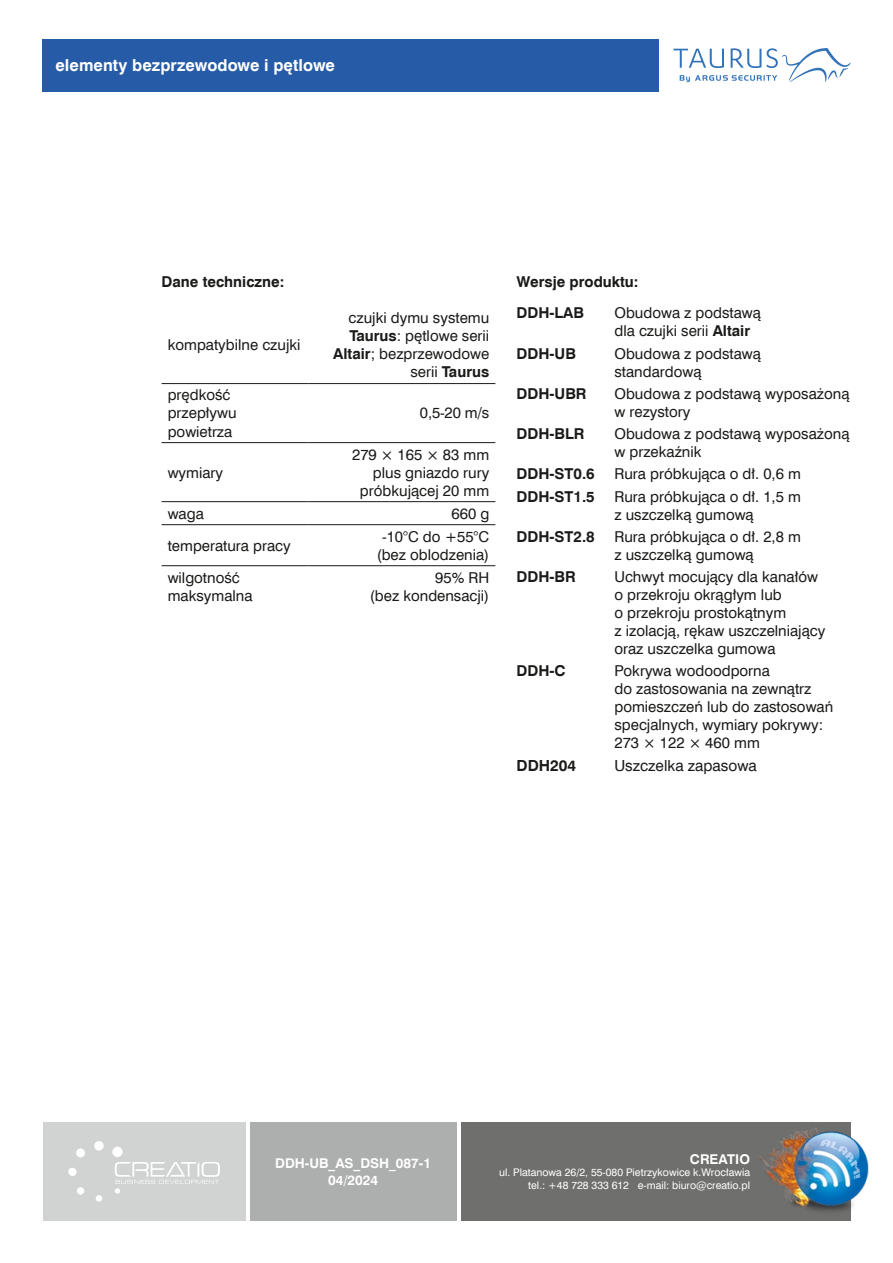
<style>
.page{position:relative;width:893px;height:1263px;background:#fff}
.page>*{position:absolute;margin:0;border:0;box-sizing:border-box;transform-origin:0 0}
.t1{font:700 16.5px "Swis 721 EU";letter-spacing:.005em;color:#fff}
.t2{font:15.3px "Swis 721 EU";color:#1a1a18}
.t3{font:700 15.3px "Swis 721 EU";color:#1a1a18}
.t4{font:15px/18px "Swis 721 EU";color:#1a1a18}
.t5{font:700 15px/31px "Swis 721 EU";color:#1a1a18}
.t6{font:700 13.5px/16.2px "Swis 721 EU";color:#fff;text-align:center}
.t7{font:10.5px/12.6px "Swis 721 EU";color:#fff;text-align:right}
.s1{font-weight:700}
</style>
<div class="page">
<div style="left:43px;top:39px;width:616px;height:52px;background:#265ba7"></div>
<div style="left:250px;top:1122px;width:207px;height:98px;background:#adaeae"></div>
<div style="left:461px;top:1122px;width:390px;height:98px;background:#6f6f6e"></div>
<img style="left:759px;top:1128px;width:110px;height:83px">
<hr style="left:162px;top:442px;width:146px;height:1px;background:#1a1a18">
<hr style="left:308px;top:442px;width:187px;height:1px;background:#1a1a18">
<hr style="left:162px;top:501px;width:146px;height:1px;background:#1a1a18">
<hr style="left:308px;top:501px;width:187px;height:1px;background:#1a1a18">
<hr style="left:162px;top:524px;width:146px;height:1px;background:#1a1a18">
<hr style="left:308px;top:524px;width:187px;height:1px;background:#1a1a18">
<hr style="left:162px;top:565px;width:146px;height:1px;background:#1a1a18">
<hr style="left:308px;top:565px;width:187px;height:1px;background:#1a1a18">
<hr style="left:162px;top:383px;width:146px;height:1px;background:#1a1a18">
<hr style="left:308px;top:383px;width:187px;height:1px;background:#1a1a18">
<svg style="left:673px;top:48px;width:178px;height:34px"></svg>
<div style="left:43px;top:1122px;width:202px;height:98px;background:#d1d2d2"></div>
<svg style="left:68px;top:1141px;width:152px;height:61px"></svg>
<p class="t1" style="left:55px;top:55px;width:281px">elementy bezprzewodowe i pętlowe</p>
<p class="t5" style="left:162px;top:267px;width:124px">Dane techniczne:</p>
<p class="t4" style="left:168px;top:337px;width:134px">kompatybilne czujki</p>
<p class="t4" style="left:168px;top:387px;width:70px">prędkość przepływu powietrza</p>
<p class="t4" style="left:168px;top:464px;width:57px">wymiary</p>
<p class="t4" style="left:333px;top:310px;width:158px;text-align:right">czujki dymu systemu<br><span class="s1">Taurus</span>: pętlowe serii<br><span class="s1">Altair</span>; bezprzewodowe serii <span class="s1">Taurus</span></p>
<p class="t4" style="left:420px;top:405px;width:71px">0,5-20 m/s</p>
<p class="t4" style="left:352px;top:446px;width:139px;text-align:right">279 × 165 × 83 mm plus gniazdo rury próbkującej 20 mm</p>
<p class="t4" style="left:168px;top:505px;width:38px">waga</p>
<p class="t4" style="left:451px;top:505px;width:39px">660 g</p>
<p class="t4" style="left:168px;top:537px;width:125px">temperatura pracy</p>
<p class="t4" style="left:377px;top:528px;width:114px;text-align:center">-10°C do +55°C (bez oblodzenia)</p>
<p class="t4" style="left:168px;top:569px;width:86px">wilgotność maksymalna</p>
<p class="t4" style="left:370px;top:569px;width:121px;text-align:right">95% RH<br>(bez kondensacji)</p>
<p class="t5" style="left:517px;top:267px;width:123px">Wersje produktu:<br>DDH-LAB</p>
<p class="t4" style="left:614px;top:305px;width:148px">Obudowa z podstawą dla czujki serii <span class="s1">Altair</span></p>
<p class="t5" style="left:517px;top:339px;width:61px">DDH-UB</p>
<p class="t4" style="left:614px;top:345px;width:148px">Obudowa z podstawą standardową</p>
<p class="t5" style="left:517px;top:379px;width:71px">DDH-UBR</p>
<p class="t4" style="left:614px;top:385px;width:237px">Obudowa z podstawą wyposażoną w rezystory</p>
<p class="t5" style="left:517px;top:419px;width:69px">DDH-BLR</p>
<p class="t4" style="left:614px;top:425px;width:237px">Obudowa z podstawą wyposażoną w przekaźnik</p>
<p class="t5" style="left:517px;top:459px;width:80px">DDH-ST0.6</p>
<p class="t4" style="left:614px;top:465px;width:188px">Rura próbkująca o dł. 0,6 m</p>
<p class="t5" style="left:517px;top:482px;width:80px">DDH-ST1.5</p>
<p class="t4" style="left:614px;top:488px;width:188px">Rura próbkująca o dł. 1,5 m z uszczelką gumową</p>
<p class="t5" style="left:517px;top:522px;width:80px">DDH-ST2.8</p>
<p class="t4" style="left:614px;top:528px;width:188px">Rura próbkująca o dł. 2,8 m z uszczelką gumową</p>
<p class="t5" style="left:517px;top:562px;width:61px">DDH-BR</p>
<p class="t4" style="left:614px;top:568px;width:212px">Uchwyt mocujący dla kanałów o przekroju okrągłym lub<br>o przekroju prostokątnym<br>z izolacją, rękaw uszczelniający oraz uszczelka gumowa</p>
<p class="t5" style="left:517px;top:656px;width:51px">DDH-C</p>
<p class="t4" style="left:614px;top:662px;width:220px">Pokrywa wodoodporna<br>do zastosowania na zewnątrz pomieszczeń lub do zastosowań specjalnych, wymiary pokrywy:<br>273 × 122 × 460 mm</p>
<p class="t3" style="left:517px;top:756px;width:61px">DDH204</p>
<p class="t2" style="left:614px;top:756px;width:144px">Uszczelka zapasowa</p>
<p class="t6" style="left:275px;top:1156px;width:157px">DDH-UB_AS_DSH_087-1<br>04/2024</p>
<p class="t6" style="left:690px;top:1152px;width:62px">CREATIO</p>
<p class="t7" style="left:499px;top:1167px;width:252px">ul. Platanowa 26/2, 55-080 Pietrzykowice k.Wrocławia tel.: +48 728 333 612 e-mail: biuro@creatio.pl</p>
</div>
